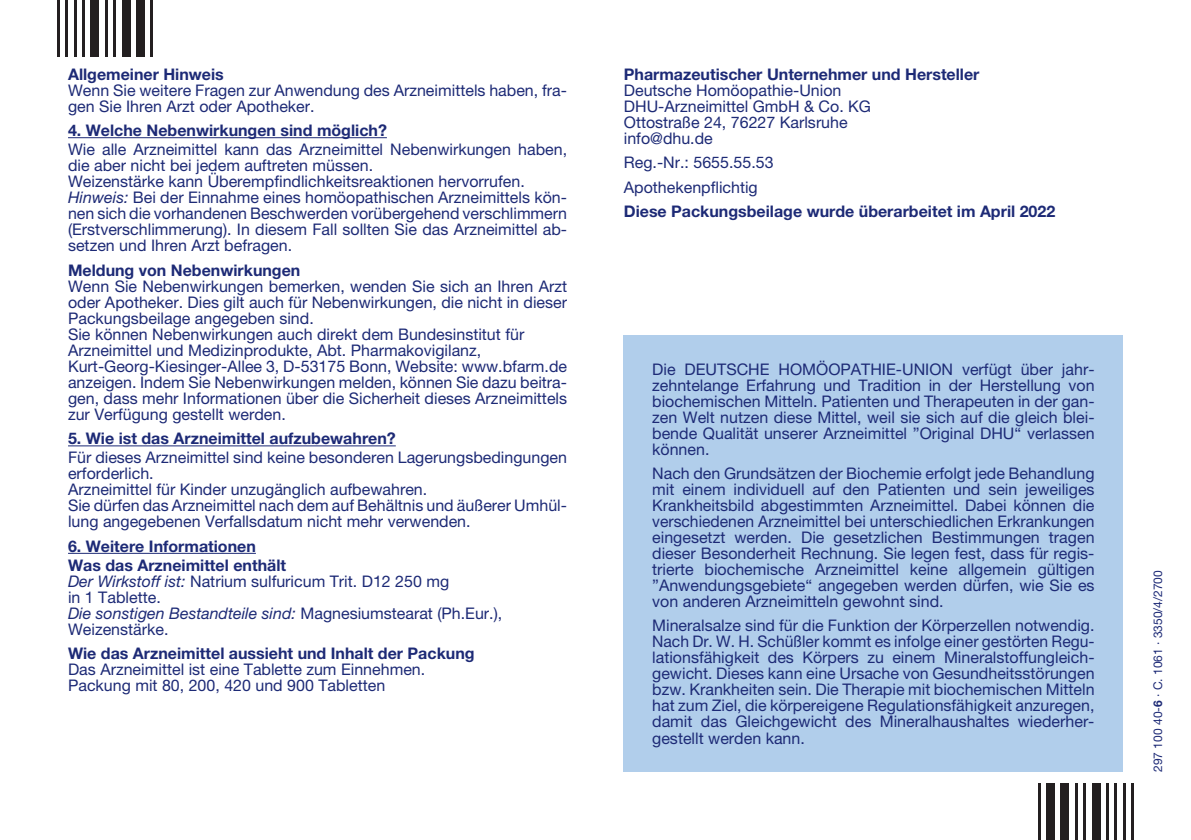
<style>
.page{position:relative;width:1191px;height:840px;background:#fff}
.page>*{position:absolute;margin:0;border:0;box-sizing:border-box;transform-origin:0 0}
.t1{font:16px/16px "Helvetica Neue LT Pro";color:#1d2a76}
.t2{font:700 16px/18.8px "Helvetica Neue LT Pro";color:#1d2a76}
.t3{font:12px "Helvetica Neue";color:#1d2a76}
.s1{font-style:italic}
.s2{font-weight:700}
</style>
<div class="page">
<div style="left:624px;top:335px;width:499px;height:436px;background:#b1ceeb"></div>
<hr style="left:68px;top:137px;width:319px;height:1px;background:#1d2a76">
<hr style="left:68px;top:445px;width:328px;height:1px;background:#1d2a76">
<hr style="left:68px;top:552px;width:188px;height:1px;background:#1d2a76">
<hr style="left:150px;top:0;width:3px;height:57px;background:#231f20">
<div style="left:122px;top:0;width:8px;height:57px;background:#231f20"></div>
<hr style="left:113px;top:0;width:3px;height:57px;background:#231f20">
<hr style="left:105px;top:0;width:3px;height:57px;background:#231f20">
<div style="left:91px;top:0;width:8px;height:57px;background:#231f20"></div>
<hr style="left:82px;top:0;width:3px;height:57px;background:#231f20">
<hr style="left:65px;top:0;width:3px;height:57px;background:#231f20">
<hr style="left:74px;top:0;width:3px;height:57px;background:#231f20">
<hr style="left:57px;top:0;width:3px;height:57px;background:#231f20">
<div style="left:136px;top:0;width:9px;height:57px;background:#231f20"></div>
<hr style="left:1037px;top:782px;width:3px;height:57px;background:#231f20">
<div style="left:1060px;top:782px;width:9px;height:57px;background:#231f20"></div>
<hr style="left:1074px;top:782px;width:3px;height:57px;background:#231f20">
<hr style="left:1083px;top:782px;width:3px;height:57px;background:#231f20">
<div style="left:1091px;top:782px;width:9px;height:57px;background:#231f20"></div>
<hr style="left:1106px;top:782px;width:2px;height:57px;background:#231f20">
<hr style="left:1123px;top:782px;width:2px;height:57px;background:#231f20">
<hr style="left:1114px;top:782px;width:3px;height:57px;background:#231f20">
<hr style="left:1131px;top:782px;width:3px;height:57px;background:#231f20">
<div style="left:1046px;top:782px;width:8px;height:57px;background:#231f20"></div>
<p class="t2" style="left:68px;top:64px;width:157px">Allgemeiner Hinweis</p>
<p class="t1" style="left:68px;top:82px;width:500px">Wenn Sie weitere Fragen zur Anwendung des Arzneimittels haben, fra&shy;gen Sie Ihren Arzt oder Apotheker.</p>
<p class="t2" style="left:68px;top:120px;width:320px">4. Welche Nebenwirkungen sind möglich?</p>
<p class="t1" style="left:68px;top:141px;width:500px">Wie alle Arzneimittel kann das Arzneimittel Nebenwirkungen haben, die aber nicht bei jedem auftreten müssen.<br>Weizenstärke kann Überempfindlichkeitsreaktionen hervorrufen.<br><span class="s1">Hinweis:</span> Bei der Einnahme eines homöopathischen Arzneimittels kön&shy;nen sich die vorhandenen Beschwerden vorübergehend verschlimmern (Erstverschlimmerung). In diesem Fall sollten Sie das Arzneimittel ab&shy;setzen und Ihren Arzt befragen.</p>
<p class="t2" style="left:68px;top:260px;width:234px">Meldung von Nebenwirkungen</p>
<p class="t1" style="left:68px;top:277px;width:500px">Wenn Sie Nebenwirkungen bemerken, wenden Sie sich an Ihren Arzt oder Apotheker. Dies gilt auch für Nebenwirkungen, die nicht in dieser Packungsbeilage angegeben sind.<br>Sie können Nebenwirkungen auch direkt dem Bundesinstitut für Arzneimittel und Medizinprodukte, Abt. Pharmakovigilanz, Kurt-Georg-Kiesinger-Allee 3, D-53175 Bonn, Website: www.bfarm.de anzeigen. Indem Sie Nebenwirkungen melden, können Sie dazu beitra&shy;gen, dass mehr Informationen über die Sicherheit dieses Arzneimittels zur Verfügung gestellt werden.</p>
<p class="t2" style="left:68px;top:428px;width:329px">5. Wie ist das Arzneimittel aufzubewahren?</p>
<p class="t1" style="left:68px;top:449px;width:500px">Für dieses Arzneimittel sind keine besonderen Lagerungsbedingungen erforderlich.<br>Arzneimittel für Kinder unzugänglich aufbewahren.<br>Sie dürfen das Arzneimittel nach dem auf Behältnis und äußerer Umhül&shy;lung angegebenen Verfallsdatum nicht mehr verwenden.</p>
<p class="t2" style="left:68px;top:536px;width:220px">6. Weitere Informationen<br>Was das Arzneimittel enthält</p>
<p class="t1" style="left:68px;top:572px;width:436px"><span class="s1">Der Wirkstoff ist:</span> Natrium sulfuricum Trit. D12 250 mg<br>in 1 Tablette.<br><span class="s1">Die sonstigen Bestandteile sind:</span> Magnesiumstearat (Ph.Eur.), Weizenstärke.</p>
<p class="t2" style="left:68px;top:643px;width:408px">Wie das Arzneimittel aussieht und Inhalt der Packung</p>
<p class="t1" style="left:68px;top:661px;width:359px">Das Arzneimittel ist eine Tablette zum Einnehmen.<br>Packung mit 80, 200, 420 und 900 Tabletten</p>
<p class="t2" style="left:624px;top:64px;width:357px">Pharmazeutischer Unternehmer und Hersteller</p>
<p class="t1" style="left:624px;top:82px;width:249px">Deutsche Homöopathie-Union<br>DHU-Arzneimittel GmbH &amp; Co. KG<br>Ottostraße 24, 76227 Karlsruhe info@dhu.de</p>
<p class="t1" style="left:624px;top:150px;width:151px;line-height:24.4px">Reg.-Nr.: 5655.55.53<br>Apothekenpflichtig</p>
<p class="t2" style="left:624px;top:201px;width:433px">Diese Packungsbeilage wurde überarbeitet im April 2022</p>
<p class="t1" style="left:652px;top:361px;width:444px;text-align:justify">Die DEUTSCHE HOMÖOPATHIE-UNION verfügt über jahr&shy;zehntelange Erfahrung und Tradition in der Herstellung von biochemischen Mitteln. Patienten und Therapeuten in der gan&shy;zen Welt nutzen diese Mittel, weil sie sich auf die gleich blei&shy;bende Qualität unserer Arzneimittel ”Original DHU“ verlassen können.</p>
<p class="t1" style="left:652px;top:465px;width:444px;text-align:justify">Nach den Grundsätzen der Biochemie erfolgt jede Behandlung mit einem individuell auf den Patienten und sein jeweiliges Krankheitsbild abgestimmten Arzneimittel. Dabei können die verschiedenen Arzneimittel bei unterschiedlichen Erkrankungen eingesetzt werden. Die gesetzlichen Bestimmungen tragen dieser Besonderheit Rechnung. Sie legen fest, dass für regis&shy;trierte biochemische Arzneimittel keine allgemein gültigen ”Anwendungsgebiete“ angegeben werden dürfen, wie Sie es von anderen Arzneimitteln gewohnt sind.</p>
<p class="t1" style="left:652px;top:617px;width:444px;text-align:justify">Mineralsalze sind für die Funktion der Körperzellen notwendig.<br>Nach Dr. W. H. Schüßler kommt es infolge einer gestörten Regu&shy;lationsfähigkeit des Körpers zu einem Mineralstoffungleich&shy;gewicht. Dieses kann eine Ursache von Gesundheitsstörungen bzw. Krankheiten sein. Die Therapie mit biochemischen Mitteln hat zum Ziel, die körpereigene Regulationsfähigkeit anzuregen, damit das Gleichgewicht des Mineralhaushaltes wiederher&shy;gestellt werden kann.</p>
<p class="t3" style="left:1150px;top:771px;width:203px;rotate:-90deg">297 100 40-<span class="s2">6</span> · C. 1061 · 3350/4/2700</p>
</div>
